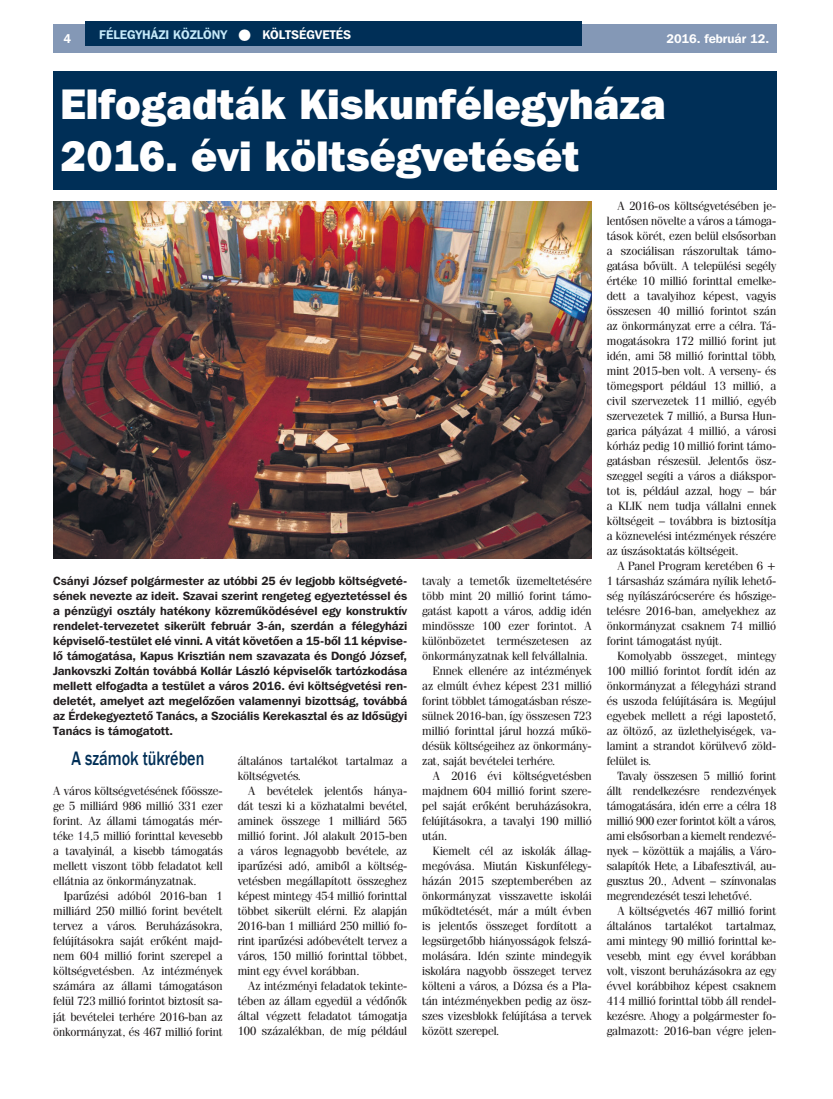
<style>
.page{position:relative;width:833px;height:1099px;background:#fff}
.page>*{position:absolute;margin:0;border:0;box-sizing:border-box;transform-origin:0 0}
.t1{font:42.5px/52.5px "Franklin Gothic Hv PFL";color:#fff}
.t2{font:500 20px "Franklin Gothic";color:#002f57;scale:.8 1}
.t3{font:700 12.5px "Franklin Gothic PFL";color:#c6eafa}
.t4{font:700 12.5px "Franklin Gothic PFL";color:#fff}
.t5{font:11.88px/15px "Fenice PFL";color:#231f20;text-align:justify}
.t6{font:700 11.88px/15px "Franklin Gothic PFL";color:#231f20;text-align:justify}
.s1{color:#fff}
</style>
<div class="page">
<div style="left:53px;top:25px;width:723px;height:28px;background:#8498b6"></div>
<div style="left:85px;top:21px;width:496px;height:25px;background:#002f57"></div>
<div style="left:53px;top:71px;width:723px;height:119px;background:#002f57"></div>
<img style="left:53px;top:201px;width:539px;height:357px">
<p class="t3" style="left:99px;top:26px;width:253px">FÉLEGYHÁZI KÖZLÖNY <span class="s1">● KÖLTSÉGVETÉS</span></p>
<p class="t4" style="left:64px;top:31px;width:9px">4</p>
<p class="t4" style="left:666px;top:31px;width:104px">2016. február 12.</p>
<h1 class="t1" style="left:60px;top:76px;width:607px">Elfogadták Kiskunfélegyháza<br>2016. évi költségvetését</h1>
<p class="t6" style="left:53px;top:573px;width:355px">Csányi József polgármester az utóbbi 25 év legjobb költségveté&shy;sének nevezte az ideit. Szavai szerint rengeteg egyeztetéssel és a pénzügyi osztály hatékony közreműködésével egy konstruktív rendelet-tervezetet sikerült február 3-án, szerdán a félegyházi képviselő-testület elé vinni. A vitát követően a 15-ből 11 képvise&shy;lő támogatása, Kapus Krisztián nem szavazata és Dongó József, Jankovszki Zoltán továbbá Kollár László képviselők tartózkodása mellett elfogadta a testület a város 2016. évi költségvetési ren&shy;deletét, amelyet azt megelőzően valamennyi bizottság, továbbá az Érdekegyeztető Tanács, a Szociális Kerekasztal és az Idősügyi Tanács is támogatott.</p>
<h2 class="t2" style="left:71px;top:746px;width:168px">A számok tükrében</h2>
<p class="t5" style="left:53px;top:783px;width:171px">A város költségvetésének főössze&shy;ge 5 milliárd 986 millió 331 ezer forint. Az állami támogatás mér&shy;téke 14,5 millió forinttal kevesebb a tavalyinál, a kisebb támogatás mellett viszont több feladatot kell ellátnia az önkormányzatnak.</p>
<p class="t5" style="left:53px;top:888px;width:171px;text-indent:11px">Iparűzési adóból 2016-ban 1 milliárd 250 millió forint bevételt tervez a város. Beruházásokra, felújításokra saját erőként majd&shy;nem 604 millió forint szerepel a költségvetésben. Az intézmények számára az állami támogatáson felül 723 millió forintot biztosít sa&shy;ját bevételei terhére 2016-ban az önkormányzat, és 467 millió forint</p>
<p class="t5" style="left:238px;top:753px;width:171px">általános tartalékot tartalmaz a költségvetés.</p>
<p class="t5" style="left:238px;top:783px;width:171px;text-indent:11px">A bevételek jelentős hánya&shy;dát teszi ki a közhatalmi bevétel, aminek összege 1 milliárd 565 millió forint. Jól alakult 2015-ben a város legnagyobb bevétele, az iparűzési adó, amiből a költség&shy;vetésben megállapított összeghez képest mintegy 454 millió forinttal többet sikerült elérni. Ez alapján 2016-ban 1 milliárd 250 millió fo&shy;rint iparűzési adóbevételt tervez a város, 150 millió forinttal többet, mint egy évvel korábban.</p>
<p class="t5" style="left:238px;top:978px;width:171px;text-indent:11px">Az intézményi feladatok tekinte&shy;tében az állam egyedül a védőnők által végzett feladatot támogatja 100 százalékban, de míg például</p>
<p class="t5" style="left:422px;top:573px;width:171px">tavaly a temetők üzemeltetésére</p>
<p class="t5" style="left:422px;top:588px;width:171px">több mint 20 millió forint támo-</p>
<p class="t5" style="left:422px;top:603px;width:171px">gatást kapott a város, addig idén</p>
<p class="t5" style="left:422px;top:618px;width:171px">mindössze 100 ezer forintot. A</p>
<p class="t5" style="left:422px;top:633px;width:171px">különbözetet természetesen az</p>
<p class="t5" style="left:422px;top:648px;width:167px">önkormányzatnak kell felvállalnia.</p>
<p class="t5" style="left:433px;top:663px;width:160px">Ennek ellenére az intézmények</p>
<p class="t5" style="left:422px;top:678px;width:171px">az elmúlt évhez képest 231 millió</p>
<p class="t5" style="left:422px;top:693px;width:171px">forint többlet támogatásban része-</p>
<p class="t5" style="left:422px;top:708px;width:171px">sülnek 2016-ban, így összesen 723</p>
<p class="t5" style="left:422px;top:723px;width:171px">millió forinttal járul hozzá műkö-</p>
<p class="t5" style="left:422px;top:738px;width:171px">désük költségeihez az önkormány-</p>
<p class="t5" style="left:422px;top:753px;width:134px">zat, saját bevételei terhére.</p>
<p class="t5" style="left:433px;top:768px;width:160px">A 2016 évi költségvetésben</p>
<p class="t5" style="left:422px;top:783px;width:171px">majdnem 604 millió forint szere-</p>
<p class="t5" style="left:422px;top:798px;width:171px">pel saját erőként beruházásokra,</p>
<p class="t5" style="left:422px;top:813px;width:171px">felújításokra, a tavalyi 190 millió</p>
<p class="t5" style="left:422px;top:828px;width:27px">után.</p>
<p class="t5" style="left:433px;top:843px;width:160px">Kiemelt cél az iskolák állag-</p>
<p class="t5" style="left:422px;top:858px;width:171px">megóvása. Miután Kiskunfélegy-</p>
<p class="t5" style="left:422px;top:873px;width:171px">házán 2015 szeptemberében az</p>
<p class="t5" style="left:422px;top:888px;width:171px">önkormányzat visszavette iskolái</p>
<p class="t5" style="left:422px;top:903px;width:171px">működtetését, már a múlt évben</p>
<p class="t5" style="left:422px;top:918px;width:171px">is jelentős összeget fordított a</p>
<p class="t5" style="left:422px;top:933px;width:171px">legsürgetőbb hiányosságok felszá-</p>
<p class="t5" style="left:422px;top:948px;width:171px">molására. Idén szinte mindegyik</p>
<p class="t5" style="left:422px;top:963px;width:171px">iskolára nagyobb összeget tervez</p>
<p class="t5" style="left:422px;top:978px;width:171px">költeni a város, a Dózsa és a Pla-</p>
<p class="t5" style="left:422px;top:993px;width:171px">tán intézményekben pedig az ös -</p>
<p class="t5" style="left:422px;top:1008px;width:171px">szes vizesblokk felújítása a tervek</p>
<p class="t5" style="left:422px;top:1023px;width:79px">között szerepel.</p>
<p class="t5" style="left:607px;top:198px;width:171px;text-indent:11px">A 2016-os költségvetésében je&shy;lentősen növelte a város a támoga&shy;tások körét, ezen belül elsősorban a szociálisan rászorultak támo&shy;gatása bővült. A települési segély értéke 10 millió forinttal emelke&shy;dett a tavalyihoz képest, vagyis összesen 40 millió forintot szán az önkormányzat erre a célra. Tá&shy;mogatásokra 172 millió forint jut idén, ami 58 millió forinttal több, mint 2015-ben volt. A verseny- és tömegsport például 13 millió, a civil szervezetek 11 millió, egyéb szervezetek 7 millió, a Bursa Hun&shy;garica pályázat 4 millió, a városi kórház pedig 10 millió forint támo&shy;gatásban részesül. Jelentős ös - szeggel segíti a város a diákspor&shy;tot is, például azzal, hogy – bár a KLIK nem tudja vállalni ennek költségeit – továbbra is biztosítja a köznevelési intézmények részére az úszásoktatás költségeit.</p>
<p class="t5" style="left:607px;top:558px;width:171px;text-indent:11px">A Panel Program keretében 6 + 1 társasház számára nyílik lehető&shy;ség nyílászárócserére és hőszige&shy;telésre 2016-ban, amelyekhez az önkormányzat csaknem 74 millió forint támogatást nyújt.</p>
<p class="t5" style="left:607px;top:648px;width:171px;text-indent:11px">Komolyabb összeget, mintegy 100 millió forintot fordít idén az önkormányzat a félegyházi strand és uszoda felújítására is. Megújul egyebek mellett a régi lapostető, az öltöző, az üzlethelyiségek, va&shy;lamint a strandot körülvevő zöld&shy;felület is.</p>
<p class="t5" style="left:607px;top:768px;width:171px;text-indent:11px">Tavaly összesen 5 millió forint állt rendelkezésre rendezvények támogatására, idén erre a célra 18 millió 900 ezer forintot költ a város, ami elsősorban a kiemelt rendezvé&shy;nyek – közöttük a majális, a Váro&shy;salapítók Hete, a Libafesztivál, au&shy;gusztus 20., Advent – színvonalas megrendezését teszi lehetővé.</p>
<p class="t5" style="left:607px;top:903px;width:171px;text-indent:11px">A költségvetés 467 millió forint általános tartalékot tartalmaz, ami mintegy 90 millió forinttal ke&shy;vesebb, mint egy évvel korábban volt, viszont beruházásokra az egy évvel korábbihoz képest csaknem 414 millió forinttal több áll rendel&shy;kezésre. Ahogy a polgármester fo&shy;galmazott: 2016-ban végre jelen-</p>
</div>
